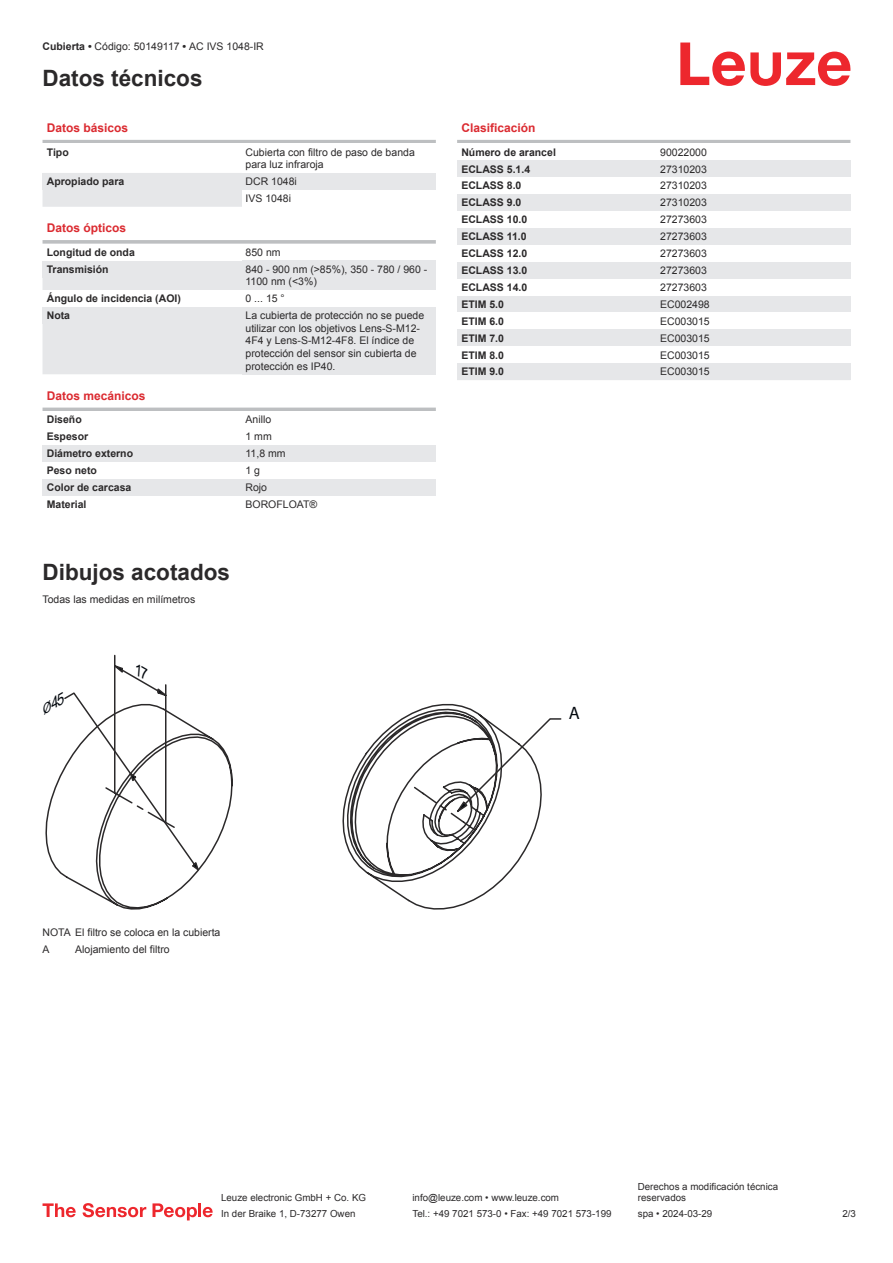
<style>
.page{position:relative;width:893px;height:1263px;background:#fff}
.page>*{position:absolute;margin:0;border:0;box-sizing:border-box;transform-origin:0 0}
.t1{font:700 22.5px "Arial";color:#2b292a}
.t2{font:18px "Myriad Pro";color:#03080e}
.t3{font:700 12px "Arial";color:#db2a30}
.t4{font:10.5px/12.6px "Arial";color:#2b292a}
.t5{font:700 10.5px "Arial";color:#2b292a}
.t6{font:9.75px/11.7px "Arial";color:#2b292a}
.s1{font-weight:700}
</style>
<div class="page">
<svg style="left:680px;top:43px;width:170px;height:43px"></svg>
<svg style="left:43px;top:190px;width:393px;height:185px;fill:#e6e7e9"></svg>
<hr style="left:43px;top:140px;width:393px;height:3px;background:#bdbfc1">
<div style="left:43px;top:173px;width:199px;height:17px;background:#e6e7e9"></div>
<div style="left:242px;top:173px;width:194px;height:17px;background:#e6e7e9"></div>
<div style="left:242px;top:190px;width:194px;height:17px;background:#fff"></div>
<div style="left:43px;top:224px;width:393px;height:18px;background:#fff"></div>
<svg style="left:43px;top:240px;width:393px;height:4px;background:#c3c5c7"></svg>
<div style="left:43px;top:244px;width:199px;height:17px;background:#fff"></div>
<div style="left:242px;top:244px;width:194px;height:17px;background:#fff"></div>
<div style="left:43px;top:261px;width:199px;height:16px;background:#e6e7e9"></div>
<div style="left:242px;top:261px;width:194px;height:29px;background:#e6e7e9"></div>
<div style="left:43px;top:290px;width:199px;height:17px;background:#fff"></div>
<div style="left:242px;top:290px;width:194px;height:17px;background:#fff"></div>
<div style="left:43px;top:307px;width:199px;height:17px;background:#e6e7e9"></div>
<div style="left:242px;top:307px;width:194px;height:67px;background:#e6e7e9"></div>
<hr style="left:43px;top:408px;width:393px;height:3px;background:#bdbfc1">
<div style="left:43px;top:445px;width:199px;height:17px;background:#e6e7e9"></div>
<div style="left:242px;top:445px;width:194px;height:17px;background:#e6e7e9"></div>
<div style="left:43px;top:479px;width:199px;height:17px;background:#e6e7e9"></div>
<div style="left:242px;top:479px;width:194px;height:17px;background:#e6e7e9"></div>
<hr style="left:457px;top:140px;width:393px;height:3px;background:#bdbfc1">
<div style="left:457px;top:160px;width:200px;height:17px;background:#e6e7e9"></div>
<div style="left:657px;top:160px;width:193px;height:17px;background:#e6e7e9"></div>
<div style="left:457px;top:194px;width:200px;height:17px;background:#e6e7e9"></div>
<div style="left:657px;top:194px;width:193px;height:17px;background:#e6e7e9"></div>
<div style="left:457px;top:228px;width:200px;height:17px;background:#e6e7e9"></div>
<div style="left:657px;top:228px;width:193px;height:17px;background:#e6e7e9"></div>
<div style="left:457px;top:262px;width:200px;height:17px;background:#e6e7e9"></div>
<div style="left:657px;top:262px;width:193px;height:17px;background:#e6e7e9"></div>
<div style="left:457px;top:296px;width:200px;height:16px;background:#e6e7e9"></div>
<div style="left:657px;top:296px;width:193px;height:16px;background:#e6e7e9"></div>
<div style="left:457px;top:329px;width:200px;height:17px;background:#e6e7e9"></div>
<div style="left:657px;top:329px;width:193px;height:17px;background:#e6e7e9"></div>
<div style="left:457px;top:363px;width:200px;height:17px;background:#e6e7e9"></div>
<div style="left:657px;top:363px;width:193px;height:17px;background:#e6e7e9"></div>
<svg style="left:43px;top:1203px;width:33px;height:14px"></svg>
<svg style="left:83px;top:1203px;width:63px;height:14px"></svg>
<svg style="left:153px;top:1203px;width:44px;height:17px"></svg>
<hr style="left:198px;top:1203px;width:3px;height:14px;background:#ed272d">
<svg style="left:203px;top:1207px;width:10px;height:10px"></svg>
<svg style="left:61px;top:707px;width:478px;height:203px"></svg>
<svg style="left:114px;top:655px;width:353px;height:169px"></svg>
<svg style="left:452px;top:717px;width:110px;height:100px"></svg>
<svg style="left:45px;top:661px;width:156px;height:213px"></svg>
<p class="t4" style="left:43px;top:41px;width:223px"><span class="s1">Cubierta •</span> Código: 50149117 <span class="s1">•</span> AC IVS 1048-IR</p>
<h1 class="t1" style="left:43px;top:70px;width:162px">Datos técnicos</h1>
<p class="t3" style="left:47px;top:123px;width:83px">Datos básicos</p>
<p class="t5" style="left:47px;top:148px;width:23px">Tipo</p>
<p class="t4" style="left:246px;top:147px;width:171px">Cubierta con filtro de paso de banda para luz infraroja</p>
<p class="t5" style="left:47px;top:177px;width:79px">Apropiado para</p>
<p class="t4" style="left:246px;top:174px;width:53px;line-height:17px">DCR 1048i<br>IVS 1048i</p>
<p class="t3" style="left:47px;top:224px;width:81px">Datos ópticos</p>
<p class="t5" style="left:47px;top:248px;width:90px">Longitud de onda</p>
<p class="t4" style="left:246px;top:247px;width:37px">850 nm</p>
<p class="t5" style="left:47px;top:265px;width:63px">Transmisión</p>
<p class="t4" style="left:246px;top:264px;width:183px">840 - 900 nm (&gt;85%), 350 - 780 / 960 -<br>1100 nm (&lt;3%)</p>
<p class="t5" style="left:47px;top:295px;width:136px">Ángulo de incidencia (AOI)</p>
<p class="t4" style="left:246px;top:293px;width:41px">0 ... 15 °</p>
<p class="t5" style="left:47px;top:311px;width:25px">Nota</p>
<p class="t4" style="left:246px;top:310px;width:180px">La cubierta de protección no se puede utilizar con los objetivos Lens-S-M12- 4F4 y Lens-S-M12-4F8. El índice de protección del sensor sin cubierta de protección es IP40.</p>
<p class="t3" style="left:47px;top:391px;width:100px">Datos mecánicos</p>
<p class="t5" style="left:47px;top:416px;width:37px">Diseño</p>
<p class="t4" style="left:246px;top:414px;width:27px">Anillo</p>
<p class="t5" style="left:47px;top:433px;width:43px">Espesor</p>
<p class="t4" style="left:246px;top:431px;width:28px">1 mm</p>
<p class="t5" style="left:47px;top:449px;width:88px">Diámetro externo</p>
<p class="t4" style="left:246px;top:448px;width:42px">11,8 mm</p>
<p class="t5" style="left:47px;top:466px;width:52px">Peso neto</p>
<p class="t4" style="left:246px;top:465px;width:16px">1 g</p>
<p class="t5" style="left:47px;top:483px;width:86px">Color de carcasa</p>
<p class="t4" style="left:246px;top:482px;width:23px">Rojo</p>
<p class="t5" style="left:47px;top:500px;width:41px">Material</p>
<p class="t4" style="left:246px;top:499px;width:73px">BOROFLOAT®</p>
<h1 class="t1" style="left:43px;top:563px;width:189px">Dibujos acotados</h1>
<p class="t4" style="left:43px;top:594px;width:154px">Todas las medidas en milímetros</p>
<p class="t3" style="left:461px;top:123px;width:76px">Clasificación</p>
<p class="t5" style="left:461px;top:148px;width:96px">Número de arancel</p>
<p class="t4" style="left:660px;top:147px;width:48px">90022000</p>
<p class="t5" style="left:461px;top:165px;width:70px">ECLASS 5.1.4</p>
<p class="t4" style="left:660px;top:164px;width:48px">27310203</p>
<p class="t5" style="left:461px;top:182px;width:62px">ECLASS 8.0</p>
<p class="t4" style="left:660px;top:180px;width:48px">27310203</p>
<p class="t5" style="left:461px;top:199px;width:62px">ECLASS 9.0</p>
<p class="t4" style="left:660px;top:197px;width:48px">27310203</p>
<p class="t5" style="left:461px;top:216px;width:67px">ECLASS 10.0</p>
<p class="t4" style="left:660px;top:214px;width:48px">27273603</p>
<p class="t5" style="left:461px;top:233px;width:67px">ECLASS 11.0</p>
<p class="t4" style="left:660px;top:231px;width:48px">27273603</p>
<p class="t5" style="left:461px;top:249px;width:67px">ECLASS 12.0</p>
<p class="t4" style="left:660px;top:248px;width:48px">27273603</p>
<p class="t5" style="left:461px;top:266px;width:67px">ECLASS 13.0</p>
<p class="t4" style="left:660px;top:265px;width:48px">27273603</p>
<p class="t5" style="left:461px;top:283px;width:67px">ECLASS 14.0</p>
<p class="t4" style="left:660px;top:282px;width:48px">27273603</p>
<p class="t5" style="left:461px;top:300px;width:44px">ETIM 5.0</p>
<p class="t4" style="left:660px;top:299px;width:51px">EC002498</p>
<p class="t5" style="left:461px;top:317px;width:44px">ETIM 6.0</p>
<p class="t4" style="left:660px;top:316px;width:51px">EC003015</p>
<p class="t5" style="left:461px;top:334px;width:44px">ETIM 7.0</p>
<p class="t4" style="left:660px;top:333px;width:51px">EC003015</p>
<p class="t5" style="left:461px;top:351px;width:44px">ETIM 8.0</p>
<p class="t4" style="left:660px;top:349px;width:51px">EC003015</p>
<p class="t5" style="left:461px;top:368px;width:44px">ETIM 9.0</p>
<p class="t4" style="left:660px;top:366px;width:51px">EC003015</p>
<h2 class="t2" style="left:569px;top:702px;width:13px">A</h2>
<p class="t4" style="left:43px;top:925px;width:179px;line-height:17px">NOTA El filtro se coloca en la cubierta<br>A</p>
<p class="t4" style="left:75px;top:944px;width:96px">Alojamiento del filtro</p>
<p class="t6" style="left:221px;top:1193px;width:146px">Leuze electronic GmbH + Co. KG</p>
<p class="t6" style="left:412px;top:1193px;width:148px">info@leuze.com • www.leuze.com</p>
<p class="t6" style="left:638px;top:1181px;width:142px">Derechos a modificación técnica reservados</p>
<p class="t6" style="left:221px;top:1209px;width:136px">In der Braike 1, D-73277 Owen</p>
<p class="t6" style="left:412px;top:1209px;width:201px">Tel.: +49 7021 573-0 • Fax: +49 7021 573-199</p>
<p class="t6" style="left:638px;top:1209px;width:76px">spa • 2024-03-29</p>
<p class="t6" style="left:842px;top:1209px;width:15px">2 /3</p>
</div>
